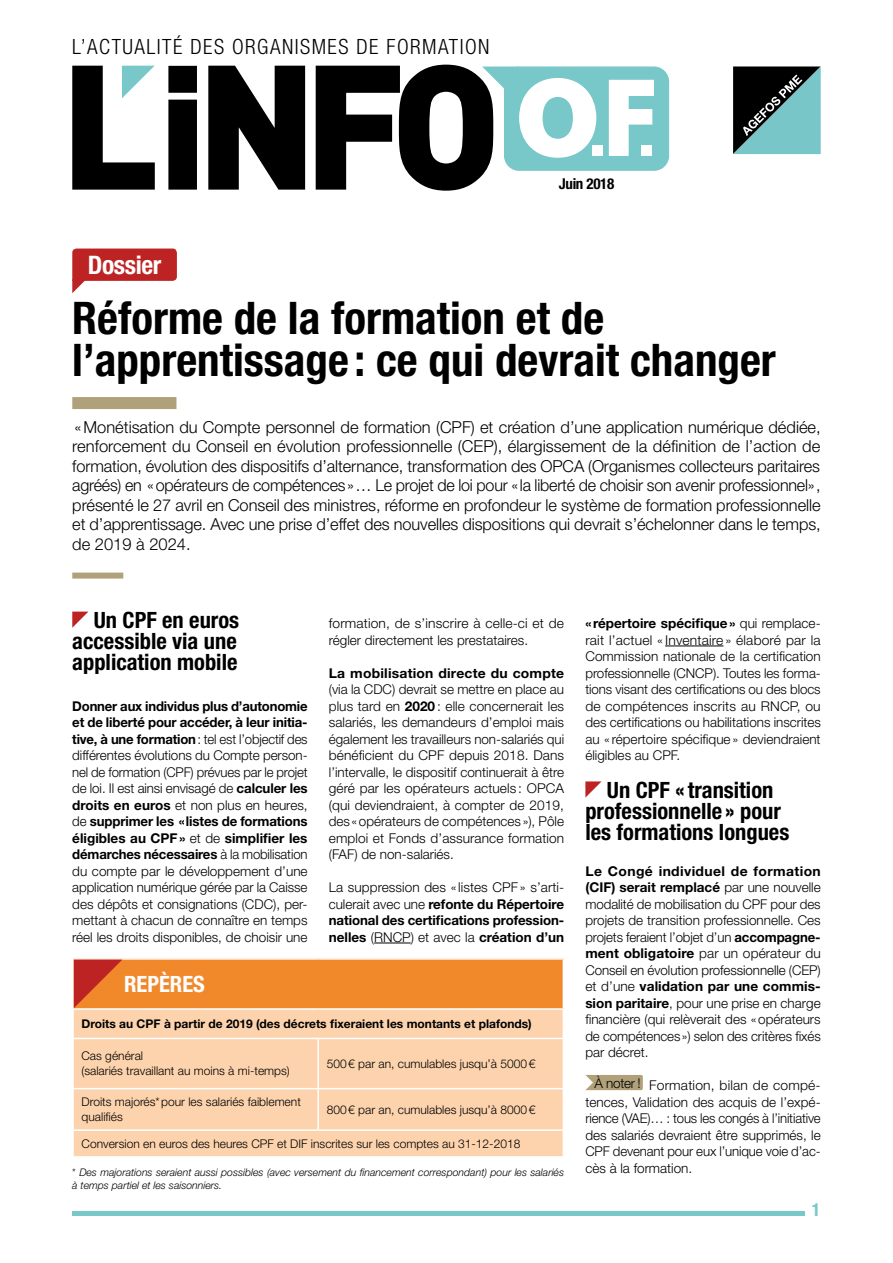
<style>
.page{position:relative;width:893px;height:1263px;background:#fff}
.page>*{position:absolute;margin:0;border:0;box-sizing:border-box;transform-origin:0 0}
.t1{font:700 condensed 45px/42px "Helvetica Neue LT Std";color:#000}
.t2{font:700 condensed 25.5px "Helvetica Neue LT Std";letter-spacing:-.015em;color:#fff}
.t3{font:700 condensed 22.5px/21px "Helvetica Neue LT Std";color:#000;text-align:justify}
.t4{font:700 condensed 22.5px "Helvetica Neue LT Std";color:#fff}
.t5{font:300 condensed 21px "Helvetica Neue LT Std";letter-spacing:.07em;color:#000}
.t6{font:700 condensed 18px "Helvetica Neue LT Std";color:#78c7c9}
.t7{font:300 16.5px/19.5px "Helvetica Neue LT Std";letter-spacing:-.005em;color:#000;text-align:justify}
.t8{font:700 condensed 15px "Helvetica Neue LT Std";letter-spacing:-.02em;color:#000}
.t9{font:300 13.5px/16.5px "Helvetica Neue LT Std";color:#000;text-align:justify}
.t10{font:700 13.5px/16.5px "Helvetica Neue LT Std";color:#000;text-align:justify}
.t11{font:300 12px/15px "Helvetica Neue LT Std";color:#000}
.t12{font:700 12px "Helvetica Neue LT Std";color:#000}
.t13{font:italic 300 10.5px/13.5px "Helvetica Neue LT Std";color:#000}
.s1{font-weight:700}
.s2{font-style:normal}
.s3{font-weight:300}
</style>
<div class="page">
<hr style="left:72px;top:1212px;width:733px;height:4px;background:#78c7c9">
<svg style="left:72px;top:66px;width:83px;height:124px"></svg>
<svg style="left:168px;top:66px;width:29px;height:124px;background:#121212"></svg>
<svg style="left:208px;top:66px;width:97px;height:124px"></svg>
<div style="left:504px;top:66px;width:165px;height:105px;background:#78c7c9;border-radius:15px"></div>
<svg style="left:609px;top:80px;width:45px;height:76px"></svg>
<svg style="left:316px;top:65px;width:280px;height:126px"></svg>
<div style="left:592px;top:146px;width:10px;height:10px;background:#fff"></div>
<div style="left:642px;top:146px;width:10px;height:10px;background:#fff"></div>
<svg style="left:733px;top:66px;width:88px;height:88px;background:#497071"></svg>
<svg style="left:72px;top:249px;width:105px;height:44px"></svg>
<div style="left:72px;top:397px;width:104px;height:12px;background:#b0a17a"></div>
<div style="left:72px;top:573px;width:51px;height:6px;background:#b0a17a"></div>
<svg style="left:72px;top:612px;width:16px;height:16px"></svg>
<div style="left:73px;top:959px;width:490px;height:50px;background:#f1892b"></div>
<div style="left:74px;top:1010px;width:489px;height:146px;background:#fcd3ad"></div>
<hr style="left:72px;top:958px;width:246px;height:2px;background:#fff">
<hr style="left:72px;top:960px;width:2px;height:48px;background:#fff">
<hr style="left:318px;top:958px;width:246px;height:2px;background:#fff">
<hr style="left:72px;top:1008px;width:246px;height:2px;background:#fff">
<hr style="left:318px;top:1008px;width:246px;height:2px;background:#fff">
<hr style="left:72px;top:1038px;width:246px;height:1px;background:#fff">
<hr style="left:318px;top:1038px;width:246px;height:1px;background:#fff">
<hr style="left:317px;top:1039px;width:2px;height:49px;background:#fff">
<hr style="left:72px;top:1088px;width:246px;height:1px;background:#fff">
<hr style="left:318px;top:1088px;width:246px;height:1px;background:#fff">
<hr style="left:317px;top:1089px;width:2px;height:40px;background:#fff">
<hr style="left:72px;top:1129px;width:246px;height:2px;background:#fff">
<hr style="left:318px;top:1129px;width:246px;height:2px;background:#fff">
<hr style="left:374px;top:943px;width:37px;height:1px;background:#000">
<svg style="left:74px;top:959px;width:48px;height:49px"></svg>
<hr style="left:665px;top:646px;width:58px;height:1px;background:#000">
<svg style="left:585px;top:781px;width:17px;height:17px"></svg>
<svg style="left:585px;top:1075px;width:58px;height:15px"></svg>
<h3 class="t5" style="left:72px;top:35px;width:419px">L’ACTUALITÉ DES ORGANISMES DE FORMATION</h3>
<h2 class="t2" style="left:88px;top:249px;width:75px">Dossier</h2>
<p class="t8" style="left:559px;top:175px;width:57px">Juin 2018</p>
<h1 class="t1" style="left:72px;top:296px;width:705px">Réforme de la formation et de l’apprentissage : ce qui devrait changer</h1>
<p class="t7" style="left:72px;top:417px;width:750px">«Monétisation du Compte personnel de formation (CPF) et création d’une application numérique dédiée, renforcement du Conseil en évolution professionnelle (CEP), élargissement de la définition de l’action de formation, évolution des dispositifs d’alternance, transformation des OPCA (Organismes collecteurs paritaires agréés) en «opérateurs de compétences»… Le projet de loi pour «la liberté de choisir son avenir professionnel», présenté le 27 avril en Conseil des ministres, réforme en profondeur le système de formation professionnelle et d’apprentissage. Avec une prise d’effet des nouvelles dispositions qui devrait s’échelonner dans le temps, de 2019 à 2024.</p>
<h3 class="t3" style="left:72px;top:609px;width:168px;text-indent:22px">Un CPF en euros accessible via une application mobile</h3>
<p class="t9" style="left:72px;top:697px;width:237px"><span class="s1">Donner aux individus plus d’autonomie et de liberté pour accéder, à leur initia&shy;tive, à une formation</span>: tel est l’objectif des différentes évolutions du Compte person&shy;nel de formation (CPF) prévues par le projet de loi. Il est ainsi envisagé de <span class="s1">calculer les droits en euros</span> et non plus en heures, de <span class="s1">supprimer les «listes de formations éligibles au CPF»</span> et de <span class="s1">simplifier les démarches nécessaires</span> à la mobilisation du compte par le développement d’une application numérique gérée par la Caisse des dépôts et consignations (CDC), per&shy;mettant à chacun de connaître en temps réel les droits disponibles, de choisir une</p>
<h3 class="t4" style="left:124px;top:970px;width:82px">REPÈRES</h3>
<p class="t12" style="left:82px;top:1016px;width:452px">Droits au CPF à partir de 2019 (des décrets fixeraient les montants et plafonds)</p>
<p class="t11" style="left:82px;top:1048px;width:210px">Cas général<br>(salariés travaillant au moins à mi-temps)</p>
<p class="t11" style="left:327px;top:1056px;width:210px">500€ par an, cumulables jusqu’à 5000€</p>
<p class="t11" style="left:82px;top:1094px;width:221px">Droits majorés*pour les salariés faiblement qualifiés</p>
<p class="t11" style="left:327px;top:1102px;width:210px">800€ par an, cumulables jusqu’à 8000€</p>
<p class="t11" style="left:82px;top:1136px;width:440px">Conversion en euros des heures CPF et DIF inscrites sur les comptes au 31-12-2018</p>
<p class="t13" style="left:72px;top:1165px;width:493px"><span class="s2">*</span> Des majorations seraient aussi possibles (avec versement du financement correspondant) pour les salariés à temps partiel et les saisonniers.</p>
<p class="t9" style="left:329px;top:615px;width:237px">formation, de s’inscrire à celle-ci et de régler directement les prestataires.</p>
<p class="t10" style="left:329px;top:664px;width:237px">La mobilisation directe du compte</p>
<p class="t9" style="left:329px;top:681px;width:237px">(via la CDC) devrait se mettre en place au plus tard en <span class="s1">2020</span>: elle concernerait les salariés, les demandeurs d’emploi mais également les travailleurs non-salariés qui bénéficient du CPF depuis 2018. Dans l’intervalle, le dispositif continuerait à être géré par les opérateurs actuels : OPCA (qui deviendraient, à compter de 2019, des «opérateurs de compétences »), Pôle emploi et Fonds d’assurance formation (FAF) de non-salariés.</p>
<p class="t10" style="left:329px;top:879px;width:237px"><span class="s3">La suppression des « listes CPF» s’arti&shy;culerait avec une</span> refonte du Répertoire national des certifications profession&shy;nelles <span class="s3">(RNCP) et avec la</span> création d’un</p>
<p class="t9" style="left:585px;top:615px;width:237px"><span class="s1">« répertoire spécifique»</span> qui remplace&shy;rait l’actuel « Inventaire » élaboré par la Commission nationale de la certification professionnelle (CNCP). Toutes les forma&shy;tions visant des certifications ou des blocs de compétences inscrits au RNCP, ou des certifications ou habilitations inscrites au « répertoire spécifique » deviendraient éligibles au CPF.</p>
<h3 class="t3" style="left:585px;top:779px;width:205px;text-align:center">Un CPF « transition professionnelle » pour les formations longues</h3>
<p class="t9" style="left:585px;top:862px;width:237px"><span class="s1">Le Congé individuel de formation (CIF) serait remplacé</span> par une nouvelle modalité de mobilisation du CPF pour des projets de transition professionnelle. Ces projets feraient l’objet d’un <span class="s1">accompagne&shy;ment obligatoire</span> par un opérateur du Conseil en évolution professionnelle (CEP) et d’une <span class="s1">validation par une commis&shy;sion paritaire</span>, pour une prise en charge financière (qui relèverait des «opérateurs de compétences») selon des critères fixés par décret.</p>
<p class="t9" style="left:585px;top:1077px;width:237px;text-indent:9px">À noter ! Formation, bilan de compé&shy;tences, Validation des acquis de l’expé&shy;rience (VAE)… : tous les congés à l’initiative des salariés devraient être supprimés, le CPF devenant pour eux l’unique voie d’ac&shy;cès à la formation.</p>
<h3 class="t6" style="left:812px;top:1199px;width:10px">1</h3>
</div>
